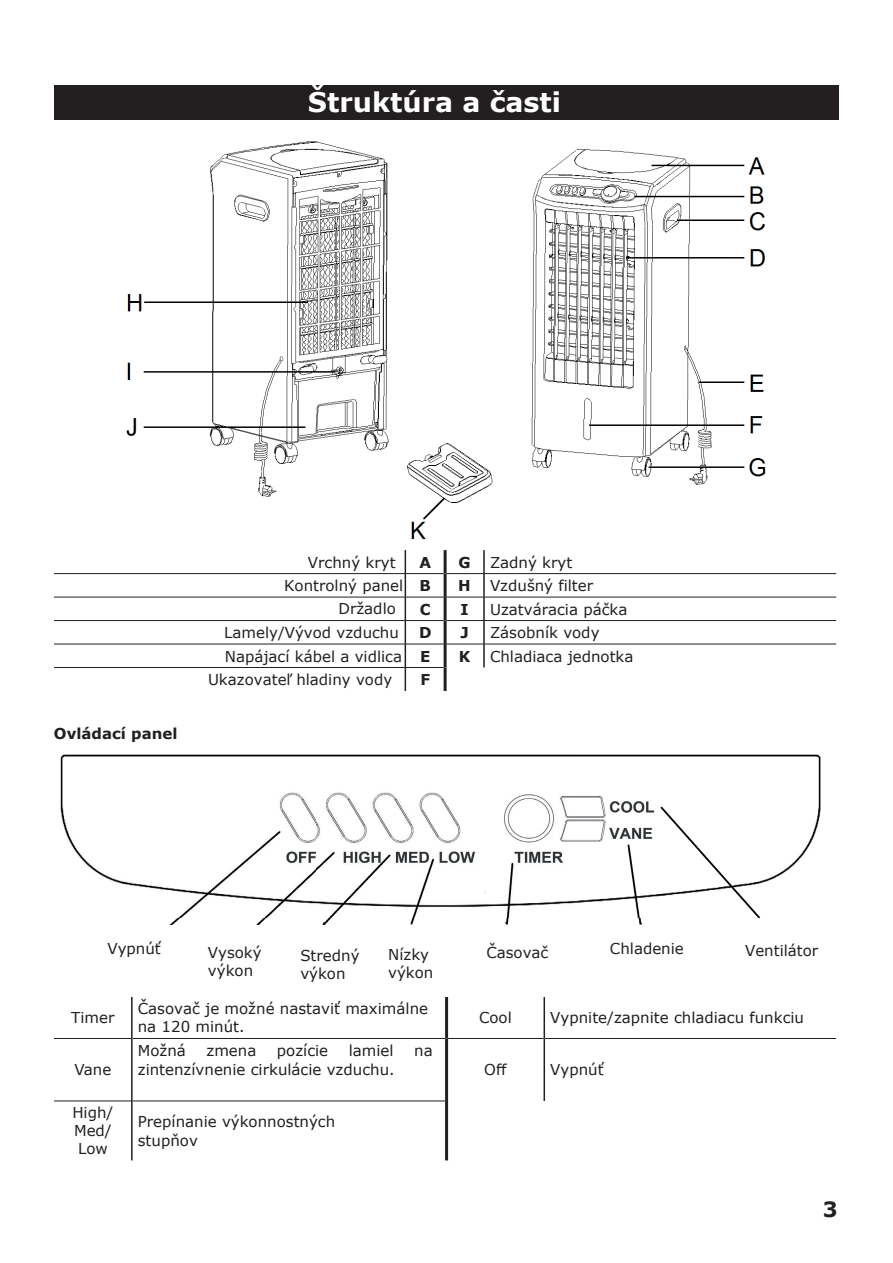
<style>
.page{position:relative;width:893px;height:1263px;background:#fff}
.page>*{position:absolute;margin:0;border:0;box-sizing:border-box;transform-origin:0 0}
.t1{font:700 27px "Verdana";color:#fff}
.t2{font:700 21px "Verdana";color:#231f20}
.t3{font:15px/18px "Verdana";color:#231f20}
.t4{font:700 15px "Verdana";color:#231f20}
.s1{font-weight:700}
</style>
<div class="page">
<div style="left:54px;top:85px;width:785px;height:34px;background:#231f20"></div>
<hr style="left:483px;top:550px;width:2px;height:23px;background:#231f20">
<hr style="left:483px;top:574px;width:2px;height:23px;background:#231f20">
<hr style="left:483px;top:597px;width:2px;height:23px;background:#231f20">
<hr style="left:483px;top:621px;width:2px;height:23px;background:#231f20">
<hr style="left:483px;top:644px;width:2px;height:23px;background:#231f20">
<svg style="left:405px;top:550px;width:1px;height:141px"></svg>
<hr style="left:54px;top:573px;width:351px;height:1px;background:#231f20">
<hr style="left:405px;top:573px;width:39px;height:1px;background:#231f20">
<hr style="left:447px;top:573px;width:37px;height:1px;background:#231f20">
<hr style="left:484px;top:573px;width:352px;height:1px;background:#231f20">
<hr style="left:54px;top:597px;width:351px;height:1px;background:#231f20">
<hr style="left:405px;top:597px;width:39px;height:1px;background:#231f20">
<hr style="left:447px;top:597px;width:37px;height:1px;background:#231f20">
<hr style="left:484px;top:597px;width:352px;height:1px;background:#231f20">
<hr style="left:54px;top:620px;width:351px;height:1px;background:#231f20">
<hr style="left:405px;top:620px;width:39px;height:1px;background:#231f20">
<hr style="left:447px;top:620px;width:37px;height:1px;background:#231f20">
<hr style="left:484px;top:620px;width:352px;height:1px;background:#231f20">
<hr style="left:54px;top:644px;width:351px;height:1px;background:#231f20">
<hr style="left:405px;top:644px;width:39px;height:1px;background:#231f20">
<hr style="left:447px;top:644px;width:37px;height:1px;background:#231f20">
<hr style="left:484px;top:644px;width:352px;height:1px;background:#231f20">
<hr style="left:54px;top:667px;width:351px;height:1px;background:#231f20">
<hr style="left:405px;top:667px;width:39px;height:1px;background:#231f20">
<hr style="left:444px;top:550px;width:3px;height:24px;background:#231f20">
<hr style="left:444px;top:574px;width:3px;height:23px;background:#231f20">
<hr style="left:444px;top:597px;width:3px;height:23px;background:#231f20">
<hr style="left:444px;top:620px;width:3px;height:24px;background:#231f20">
<hr style="left:444px;top:644px;width:3px;height:23px;background:#231f20">
<hr style="left:444px;top:667px;width:3px;height:24px;background:#231f20">
<hr style="left:54px;top:1038px;width:77px;height:1px;background:#231f20">
<hr style="left:133px;top:1038px;width:312px;height:1px;background:#231f20">
<hr style="left:448px;top:1038px;width:96px;height:1px;background:#231f20">
<hr style="left:545px;top:1038px;width:291px;height:1px;background:#231f20">
<hr style="left:131px;top:997px;width:2px;height:41px;background:#231f20">
<hr style="left:131px;top:1038px;width:2px;height:63px;background:#231f20">
<hr style="left:131px;top:1101px;width:2px;height:59px;background:#231f20">
<hr style="left:544px;top:997px;width:1px;height:41px;background:#231f20">
<hr style="left:544px;top:1038px;width:1px;height:63px;background:#231f20">
<hr style="left:445px;top:997px;width:3px;height:41px;background:#231f20">
<hr style="left:445px;top:1038px;width:3px;height:63px;background:#231f20">
<hr style="left:54px;top:1101px;width:78px;height:1px;background:#231f20">
<hr style="left:132px;top:1101px;width:313px;height:1px;background:#231f20">
<hr style="left:445px;top:1101px;width:3px;height:59px;background:#231f20">
<img style="left:126px;top:141px;width:640px;height:399px">
<img style="left:60px;top:754px;width:761px;height:171px">
<h1 class="t1" style="left:308px;top:83px;width:255px">Štruktúra a časti</h1>
<p class="t4" style="left:54px;top:723px;width:125px">Ovládací panel</p>
<p class="t3" style="left:308px;top:553px;width:89px">Vrchný kryt</p>
<p class="t4" style="left:419px;top:551px;width:13px">A</p>
<p class="t4" style="left:458px;top:551px;width:14px">G</p>
<p class="t3" style="left:490px;top:553px;width:84px">Zadný kryt</p>
<p class="t3" style="left:284px;top:576px;width:148px">Kontrolný panel <span class="s1">B</span></p>
<p class="t4" style="left:458px;top:575px;width:14px">H</p>
<p class="t3" style="left:490px;top:576px;width:105px">Vzdušný filter</p>
<p class="t3" style="left:338px;top:599px;width:59px">Držadlo</p>
<p class="t4" style="left:420px;top:598px;width:12px">C</p>
<p class="t4" style="left:460px;top:598px;width:10px">I</p>
<p class="t3" style="left:490px;top:600px;width:139px">Uzatváracia páčka</p>
<p class="t3" style="left:224px;top:624px;width:176px">Lamely/Vývod vzduchu</p>
<p class="t4" style="left:419px;top:622px;width:14px">D</p>
<p class="t4" style="left:460px;top:622px;width:10px">J</p>
<p class="t3" style="left:490px;top:623px;width:111px">Zásobník vody</p>
<p class="t3" style="left:225px;top:647px;width:207px">Napájací kábel a vidlica <span class="s1">E</span></p>
<p class="t4" style="left:459px;top:645px;width:13px">K</p>
<p class="t3" style="left:490px;top:647px;width:145px">Chladiaca jednotka</p>
<p class="t3" style="left:208px;top:670px;width:186px">Ukazovateľ hladiny vody</p>
<p class="t4" style="left:420px;top:669px;width:11px">F</p>
<p class="t3" style="left:107px;top:939px;width:55px">Vypnúť</p>
<p class="t3" style="left:208px;top:944px;width:55px">Vysoký výkon</p>
<p class="t3" style="left:300px;top:946px;width:61px">Stredný výkon</p>
<p class="t3" style="left:388px;top:945px;width:47px">Nízky výkon</p>
<p class="t3" style="left:486px;top:944px;width:64px">Časovač</p>
<p class="t3" style="left:610px;top:939px;width:75px">Chladenie</p>
<p class="t3" style="left:745px;top:941px;width:75px">Ventilátor</p>
<p class="t3" style="left:71px;top:1009px;width:45px">Timer</p>
<p class="t3" style="left:74px;top:1061px;width:38px">Vane</p>
<p class="t3" style="left:138px;top:1000px;width:292px">Časovač je možné nastaviť maximálne na 120 minút.</p>
<p class="t3" style="left:479px;top:1009px;width:34px">Cool</p>
<p class="t3" style="left:550px;top:1009px;width:255px">Vypnite/zapnite chladiacu funkciu</p>
<p class="t3" style="left:138px;top:1041px;width:50px">Možná</p>
<p class="t3" style="left:206px;top:1041px;width:51px">zmena</p>
<p class="t3" style="left:277px;top:1041px;width:53px">pozície</p>
<p class="t3" style="left:349px;top:1041px;width:46px">lamiel</p>
<p class="t3" style="left:414px;top:1041px;width:20px">na</p>
<p class="t3" style="left:138px;top:1061px;width:258px">zintenzívnenie cirkulácie vzduchu.</p>
<p class="t3" style="left:484px;top:1061px;width:24px">Off</p>
<p class="t3" style="left:550px;top:1061px;width:55px">Vypnúť</p>
<p class="t3" style="left:72px;top:1104px;width:43px;text-align:justify">High/ Med/ Low</p>
<p class="t3" style="left:138px;top:1111px;width:199px;line-height:19.5px">Prepínanie výkonnostných stupňov</p>
<h2 class="t2" style="left:823px;top:1194px;width:16px">3</h2>
</div>
